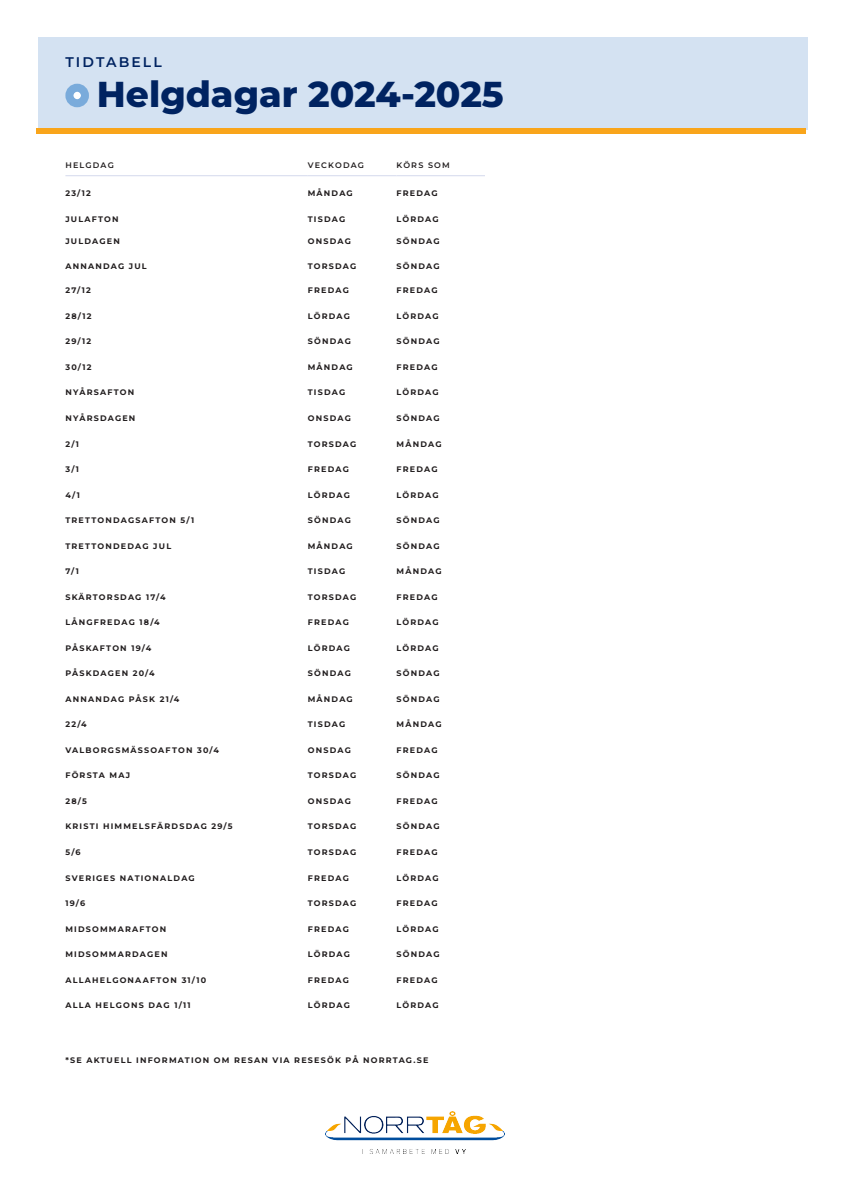
<style>
.page{position:relative;width:842px;height:1191px;background:#fff}
.page>*{position:absolute;margin:0;border:0;box-sizing:border-box;transform-origin:0 0}
.Rubrik{font:100 36px "Montserrat";color:#002361}
.Allmänt_styckeformat{font:100 14px "Montserrat";letter-spacing:.15em;color:#002361}
.Orter{font:100 8px "Montserrat";letter-spacing:.15em;color:#231f20}
.Format_Dagar{font:100 8px "Montserrat";letter-spacing:.15em;color:#231f20}
</style>
<div class="page">
<div style="left:38px;top:37px;width:770px;height:92px;background:#d4e2f2"></div>
<div style="left:36px;top:129px;width:770px;height:5px;background:#f9a51b"></div>
<hr style="left:65px;top:175px;width:243px;height:1px;background:#d4daed">
<hr style="left:308px;top:175px;width:88px;height:1px;background:#d4daed">
<hr style="left:396px;top:175px;width:89px;height:1px;background:#d4daed">
<img style="left:326px;top:1111px;width:179px;height:42px">
<div style="left:69px;top:88px;width:16px;height:15px;background:#fff;border-radius:50%"></div>
<div style="left:65px;top:84px;width:24px;height:23px;border:8px solid #7aabdb;border-radius:50%"></div>
<p class="Allmänt_styckeformat" style="left:65px;top:53px;width:98px">TIDTABELL</p>
<p class="Rubrik" style="left:97px;top:70px;width:408px">Helgdagar 2024-2025</p>
<p class="Format_Dagar" style="left:65px;top:160px;width:50px">HELGDAG</p>
<p class="Format_Dagar" style="left:308px;top:160px;width:58px">VECKODAG</p>
<p class="Format_Dagar" style="left:396px;top:160px;width:55px">KÖRS SOM</p>
<p class="Orter" style="left:65px;top:187px;width:27px">23/12</p>
<p class="Orter" style="left:308px;top:187px;width:46px">MÅNDAG</p>
<p class="Orter" style="left:396px;top:187px;width:43px">FREDAG</p>
<p class="Orter" style="left:65px;top:213px;width:55px">JULAFTON</p>
<p class="Orter" style="left:308px;top:213px;width:39px">TISDAG</p>
<p class="Orter" style="left:396px;top:213px;width:44px">LÖRDAG</p>
<p class="Orter" style="left:65px;top:236px;width:56px">JULDAGEN</p>
<p class="Orter" style="left:308px;top:236px;width:45px">ONSDAG</p>
<p class="Orter" style="left:396px;top:236px;width:45px">SÖNDAG</p>
<p class="Orter" style="left:65px;top:261px;width:83px">ANNANDAG JUL</p>
<p class="Orter" style="left:308px;top:261px;width:50px">TORSDAG</p>
<p class="Orter" style="left:396px;top:261px;width:45px">SÖNDAG</p>
<p class="Orter" style="left:65px;top:285px;width:27px">27/12</p>
<p class="Orter" style="left:308px;top:285px;width:43px">FREDAG</p>
<p class="Orter" style="left:396px;top:285px;width:43px">FREDAG</p>
<p class="Orter" style="left:65px;top:310px;width:28px">28/12</p>
<p class="Orter" style="left:308px;top:310px;width:44px">LÖRDAG</p>
<p class="Orter" style="left:396px;top:310px;width:44px">LÖRDAG</p>
<p class="Orter" style="left:65px;top:336px;width:27px">29/12</p>
<p class="Orter" style="left:308px;top:336px;width:45px">SÖNDAG</p>
<p class="Orter" style="left:396px;top:336px;width:45px">SÖNDAG</p>
<p class="Orter" style="left:65px;top:361px;width:28px">30/12</p>
<p class="Orter" style="left:308px;top:361px;width:46px">MÅNDAG</p>
<p class="Orter" style="left:396px;top:361px;width:43px">FREDAG</p>
<p class="Orter" style="left:65px;top:387px;width:70px">NYÅRSAFTON</p>
<p class="Orter" style="left:308px;top:387px;width:39px">TISDAG</p>
<p class="Orter" style="left:396px;top:387px;width:44px">LÖRDAG</p>
<p class="Orter" style="left:65px;top:413px;width:72px">NYÅRSDAGEN</p>
<p class="Orter" style="left:308px;top:413px;width:45px">ONSDAG</p>
<p class="Orter" style="left:396px;top:413px;width:45px">SÖNDAG</p>
<p class="Orter" style="left:65px;top:438px;width:15px">2/1</p>
<p class="Orter" style="left:308px;top:438px;width:50px">TORSDAG</p>
<p class="Orter" style="left:396px;top:438px;width:46px">MÅNDAG</p>
<p class="Orter" style="left:65px;top:464px;width:15px">3/1</p>
<p class="Orter" style="left:308px;top:464px;width:43px">FREDAG</p>
<p class="Orter" style="left:396px;top:464px;width:43px">FREDAG</p>
<p class="Orter" style="left:65px;top:489px;width:16px">4/1</p>
<p class="Orter" style="left:308px;top:489px;width:44px">LÖRDAG</p>
<p class="Orter" style="left:396px;top:489px;width:44px">LÖRDAG</p>
<p class="Orter" style="left:65px;top:515px;width:130px">TRETTONDAGSAFTON 5/1</p>
<p class="Orter" style="left:308px;top:515px;width:45px">SÖNDAG</p>
<p class="Orter" style="left:396px;top:515px;width:45px">SÖNDAG</p>
<p class="Orter" style="left:65px;top:540px;width:107px">TRETTONDEDAG JUL</p>
<p class="Orter" style="left:308px;top:540px;width:46px">MÅNDAG</p>
<p class="Orter" style="left:396px;top:540px;width:45px">SÖNDAG</p>
<p class="Orter" style="left:65px;top:566px;width:15px">7/1</p>
<p class="Orter" style="left:308px;top:566px;width:39px">TISDAG</p>
<p class="Orter" style="left:396px;top:566px;width:46px">MÅNDAG</p>
<p class="Orter" style="left:65px;top:591px;width:102px">SKÄRTORSDAG 17/4</p>
<p class="Orter" style="left:308px;top:591px;width:50px">TORSDAG</p>
<p class="Orter" style="left:396px;top:591px;width:43px">FREDAG</p>
<p class="Orter" style="left:65px;top:617px;width:96px">LÅNGFREDAG 18/4</p>
<p class="Orter" style="left:308px;top:617px;width:43px">FREDAG</p>
<p class="Orter" style="left:396px;top:617px;width:44px">LÖRDAG</p>
<p class="Orter" style="left:65px;top:642px;width:87px">PÅSKAFTON 19/4</p>
<p class="Orter" style="left:308px;top:642px;width:44px">LÖRDAG</p>
<p class="Orter" style="left:396px;top:642px;width:44px">LÖRDAG</p>
<p class="Orter" style="left:65px;top:668px;width:91px">PÅSKDAGEN 20/4</p>
<p class="Orter" style="left:308px;top:668px;width:45px">SÖNDAG</p>
<p class="Orter" style="left:396px;top:668px;width:45px">SÖNDAG</p>
<p class="Orter" style="left:65px;top:693px;width:115px">ANNANDAG PÅSK 21/4</p>
<p class="Orter" style="left:308px;top:693px;width:46px">MÅNDAG</p>
<p class="Orter" style="left:396px;top:693px;width:45px">SÖNDAG</p>
<p class="Orter" style="left:65px;top:719px;width:23px">22/4</p>
<p class="Orter" style="left:308px;top:719px;width:39px">TISDAG</p>
<p class="Orter" style="left:396px;top:719px;width:46px">MÅNDAG</p>
<p class="Orter" style="left:65px;top:744px;width:155px">VALBORGSMÄSSOAFTON 30/4</p>
<p class="Orter" style="left:308px;top:744px;width:45px">ONSDAG</p>
<p class="Orter" style="left:396px;top:744px;width:43px">FREDAG</p>
<p class="Orter" style="left:65px;top:770px;width:66px">FÖRSTA MAJ</p>
<p class="Orter" style="left:308px;top:770px;width:50px">TORSDAG</p>
<p class="Orter" style="left:396px;top:770px;width:45px">SÖNDAG</p>
<p class="Orter" style="left:65px;top:796px;width:23px">28/5</p>
<p class="Orter" style="left:308px;top:796px;width:45px">ONSDAG</p>
<p class="Orter" style="left:396px;top:796px;width:43px">FREDAG</p>
<p class="Orter" style="left:65px;top:821px;width:169px">KRISTI HIMMELSFÄRDSDAG 29/5</p>
<p class="Orter" style="left:308px;top:821px;width:50px">TORSDAG</p>
<p class="Orter" style="left:396px;top:821px;width:45px">SÖNDAG</p>
<p class="Orter" style="left:65px;top:847px;width:17px">5/6</p>
<p class="Orter" style="left:308px;top:847px;width:50px">TORSDAG</p>
<p class="Orter" style="left:396px;top:847px;width:43px">FREDAG</p>
<p class="Orter" style="left:65px;top:872px;width:131px">SVERIGES NATIONALDAG</p>
<p class="Orter" style="left:308px;top:872px;width:43px">FREDAG</p>
<p class="Orter" style="left:396px;top:872px;width:44px">LÖRDAG</p>
<p class="Orter" style="left:65px;top:898px;width:21px">19/6</p>
<p class="Orter" style="left:308px;top:898px;width:50px">TORSDAG</p>
<p class="Orter" style="left:396px;top:898px;width:43px">FREDAG</p>
<p class="Orter" style="left:65px;top:923px;width:102px">MIDSOMMARAFTON</p>
<p class="Orter" style="left:308px;top:923px;width:43px">FREDAG</p>
<p class="Orter" style="left:396px;top:923px;width:44px">LÖRDAG</p>
<p class="Orter" style="left:65px;top:949px;width:104px">MIDSOMMARDAGEN</p>
<p class="Orter" style="left:308px;top:949px;width:44px">LÖRDAG</p>
<p class="Orter" style="left:396px;top:949px;width:45px">SÖNDAG</p>
<p class="Orter" style="left:65px;top:974px;width:142px">ALLAHELGONAAFTON 31/10</p>
<p class="Orter" style="left:308px;top:974px;width:43px">FREDAG</p>
<p class="Orter" style="left:396px;top:974px;width:43px">FREDAG</p>
<p class="Orter" style="left:65px;top:1000px;width:127px">ALLA HELGONS DAG 1/11</p>
<p class="Orter" style="left:308px;top:1000px;width:44px">LÖRDAG</p>
<p class="Orter" style="left:396px;top:1000px;width:44px">LÖRDAG</p>
<p class="Orter" style="left:65px;top:1054px;width:364px">*SE AKTUELL INFORMATION OM RESAN VIA RESESÖK PÅ NORRTAG.SE</p>
</div>
